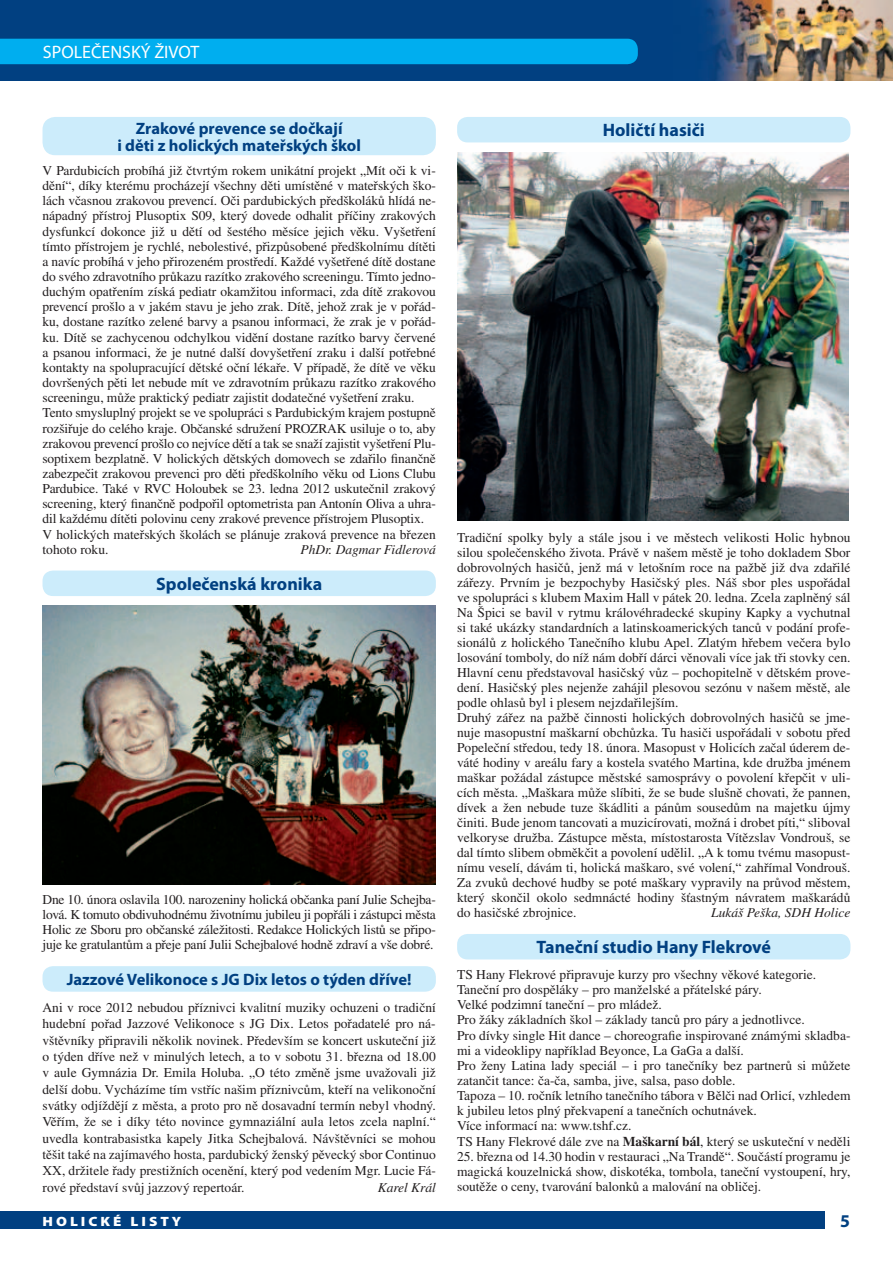
<style>
.page{position:relative;width:893px;height:1263px;background:#fff}
.page>*{position:absolute;margin:0;border:0;box-sizing:border-box;transform-origin:0 0}
.t1{font:700 18px "Myriad Pro";color:#014081}
.t2{font:18px "Myriad Pro";color:#fff}
.t3{font:700 16.5px/16.5px "Myriad Pro";color:#014081;text-align:center}
.t4{font:13.5px/15.1px "Times CE";color:#231f20}
.t5{font:italic 13.5px "Times CE";color:#231f20}
.t6{font:900 13.5px "Myriad Pro";letter-spacing:.2em;color:#fff;scale:1.11 1}
.s1{font-weight:700}
</style>
<div class="page">
<div style="left:0;top:0;width:893px;height:81px;background:#014081"></div>
<div style="left:0;top:39px;width:638px;height:25px;background:#00aeef"></div>
<div style="left:0;top:1212px;width:825px;height:17px;background:#014081"></div>
<div style="left:457px;top:117px;width:393px;height:25px;background:#ccecfb;border-radius:10px"></div>
<div style="left:457px;top:934px;width:393px;height:25px;background:#ccecfb;border-radius:10px"></div>
<div style="left:43px;top:570px;width:393px;height:26px;background:#ccecfb;border-radius:10px"></div>
<div style="left:43px;top:117px;width:393px;height:38px;background:#ccecfb;border-radius:13px"></div>
<div style="left:43px;top:966px;width:393px;height:26px;background:#ccecfb;border-radius:10px"></div>
<img style="left:43px;top:605px;width:393px;height:279px">
<img style="left:457px;top:152px;width:392px;height:369px">
<img style="left:704px;top:0;width:189px;height:81px">
<h1 class="t2" style="left:43px;top:41px;width:158px">SPOLEČENSKÝ ŽIVOT</h1>
<p class="t3" style="left:117px;top:120px;width:245px">Zrakové prevence se dočkají<br>i děti z holických mateřských škol</p>
<p class="t4" style="left:43px;top:163px;width:395px">V Pardubicích probíhá již čtvrtým rokem unikátní projekt „Mít oči k vi&shy;dění“, díky kterému procházejí všechny děti umístěné v mateřských ško&shy;lách včasnou zrakovou prevencí. Oči pardubických předškoláků hlídá ne&shy;nápadný přístroj Plusoptix S09, který dovede odhalit příčiny zrakových dysfunkcí dokonce již u dětí od šestého měsíce jejich věku. Vyšetření tímto přístrojem je rychlé, nebolestivé, přizpůsobené předškolnímu dítěti a navíc probíhá v jeho přirozeném prostředí. Každé vyšetřené dítě dostane do svého zdravotního průkazu razítko zrakového screeningu. Tímto jedno&shy;duchým opatřením získá pediatr okamžitou informaci, zda dítě zrakovou prevencí prošlo a v jakém stavu je jeho zrak. Dítě, jehož zrak je v pořád&shy;ku, dostane razítko zelené barvy a psanou informaci, že zrak je v pořád&shy;ku. Dítě se zachycenou odchylkou vidění dostane razítko barvy červené a psanou informaci, že je nutné další dovyšetření zraku i další potřebné kontakty na spolupracující dětské oční lékaře. V případě, že dítě ve věku dovršených pěti let nebude mít ve zdravotním průkazu razítko zrakového screeningu, může praktický pediatr zajistit dodatečné vyšetření zraku.<br>Tento smysluplný projekt se ve spolupráci s Pardubickým krajem postupně rozšiřuje do celého kraje. Občanské sdružení PROZRAK usiluje o to, aby zrakovou prevencí prošlo co nejvíce dětí a tak se snaží zajistit vyšetření Plu&shy;soptixem bezplatně. V holických dětských domovech se zdařilo finančně zabezpečit zrakovou prevenci pro děti předškolního věku od Lions Clubu Pardubice. Také v RVC Holoubek se 23. ledna 2012 uskutečnil zrakový screening, který finančně podpořil optometrista pan Antonín Oliva a uhra&shy;dil každému dítěti polovinu ceny zrakové prevence přístrojem Plusoptix.<br>V holických mateřských školách se plánuje zraková prevence na březen tohoto roku.</p>
<p class="t5" style="left:300px;top:541px;width:137px">PhDr. Dagmar Fidlerová</p>
<h1 class="t1" style="left:156px;top:572px;width:167px">Společenská kronika</h1>
<p class="t4" style="left:43px;top:891px;width:395px;text-align:justify">Dne 10. února oslavila 100. narozeniny holická občanka paní Julie Schejba&shy;lová. K tomuto obdivuhodnému životnímu jubileu ji popřáli i zástupci města Holic ze Sboru pro občanské záležitosti. Redakce Holických listů se připo&shy;juje ke gratulantům a přeje paní Julii Schejbalové hodně zdraví a vše dobré.</p>
<p class="t3" style="left:67px;top:971px;width:346px">Jazzové Velikonoce s JG Dix letos o týden dříve!</p>
<p class="t4" style="left:43px;top:999px;width:395px;line-height:16.4px;text-align:justify">Ani v roce 2012 nebudou příznivci kvalitní muziky ochuzeni o tradiční hudební pořad Jazzové Velikonoce s JG Dix. Letos pořadatelé pro ná&shy;vštěvníky připravili několik novinek. Především se koncert uskuteční již o týden dříve než v minulých letech, a to v sobotu 31. března od 18.00 v aule Gymnázia Dr. Emila Holuba. „O této změně jsme uvažovali již delší dobu. Vycházíme tím vstříc našim příznivcům, kteří na velikonoční svátky odjíždějí z města, a proto pro ně dosavadní termín nebyl vhodný.<br>Věřím, že se i díky této novince gymnaziální aula letos zcela naplní.“ uvedla kontrabasistka kapely Jitka Schejbalová. Návštěvníci se mohou těšit také na zajímavého hosta, pardubický ženský pěvecký sbor Continuo XX, držitele řady prestižních ocenění, který pod vedením Mgr. Lucie Fá&shy;rové představí svůj jazzový repertoár.</p>
<p class="t5" style="left:378px;top:1179px;width:60px">Karel Král</p>
<h1 class="t1" style="left:603px;top:119px;width:104px">Holičtí hasiči</h1>
<p class="t4" style="left:457px;top:530px;width:395px">Tradiční spolky byly a stále jsou i ve městech velikosti Holic hybnou silou společenského života. Právě v našem městě je toho dokladem Sbor dobrovolných hasičů, jenž má v letošním roce na pažbě již dva zdařilé zářezy. Prvním je bezpochyby Hasičský ples. Náš sbor ples uspořádal ve spolupráci s klubem Maxim Hall v pátek 20. ledna. Zcela zaplněný sál Na Špici se bavil v rytmu královéhradecké skupiny Kapky a vychutnal si také ukázky standardních a latinskoamerických tanců v podání profe&shy;sionálů z holického Tanečního klubu Apel. Zlatým hřebem večera bylo losování tomboly, do níž nám dobří dárci věnovali více jak tři stovky cen.<br>Hlavní cenu představoval hasičský vůz – pochopitelně v dětském prove&shy;dení. Hasičský ples nejenže zahájil plesovou sezónu v našem městě, ale podle ohlasů byl i plesem nejzdařilejším.<br>Druhý zářez na pažbě činnosti holických dobrovolných hasičů se jme&shy;nuje masopustní maškarní obchůzka. Tu hasiči uspořádali v sobotu před Popeleční středou, tedy 18. února. Masopust v Holicích začal úderem de&shy;váté hodiny v areálu fary a kostela svatého Martina, kde družba jménem maškar požádal zástupce městské samosprávy o povolení křepčit v uli&shy;cích města. „Maškara může slíbiti, že se bude slušně chovati, že pannen, dívek a žen nebude tuze škádliti a pánům sousedům na majetku újmy činiti. Bude jenom tancovati a muzicírovati, možná i drobet píti,“ sliboval velkoryse družba. Zástupce města, místostarosta Vítězslav Vondrouš, se dal tímto slibem obměkčit a povolení udělil. „A k tomu tvému masopust&shy;nímu veselí, dávám ti, holická maškaro, své volení,“ zahřímal Vondrouš.<br>Za zvuků dechové hudby se poté maškary vypravily na průvod městem, který skončil okolo sedmnácté hodiny šťastným návratem maškarádů do hasičské zbrojnice.</p>
<p class="t5" style="left:711px;top:905px;width:141px">Lukáš Peška, SDH Holice</p>
<h1 class="t1" style="left:536px;top:936px;width:236px">Taneční studio Hany Flekrové</h1>
<p class="t4" style="left:457px;top:967px;width:395px">TS Hany Flekrové připravuje kurzy pro všechny věkové kategorie.<br>Taneční pro dospěláky – pro manželské a přátelské páry.<br>Velké podzimní taneční – pro mládež.<br>Pro žáky základních škol – základy tanců pro páry a jednotlivce.<br>Pro dívky single Hit dance – choreografie inspirované známými skladba&shy;mi a videoklipy například Beyonce, La GaGa a další.<br>Pro ženy Latina lady speciál – i pro tanečníky bez partnerů si můžete zatančit tance: ča-ča, samba, jive, salsa, paso doble.<br>Tapoza – 10. ročník letního tanečního tábora v Bělči nad Orlicí, vzhledem k jubileu letos plný překvapení a tanečních ochutnávek.<br>Více informací na: www.tshf.cz.<br>TS Hany Flekrové dále zve na <span class="s1">Maškarní bál</span>, který se uskuteční v neděli</p>
<p class="t4" style="left:457px;top:1148px;width:395px;text-align:justify">25. března od 14.30 hodin v restauraci „Na Trandě“. Součástí programu je magická kouzelnická show, diskotéka, tombola, taneční vystoupení, hry, soutěže o ceny, tvarování balonků a malování na obličej.</p>
<p class="t6" style="left:43px;top:1212px;width:127px">HOLICKÉ LISTY</p>
<h1 class="t1" style="left:840px;top:1209px;width:11px">5</h1>
</div>
